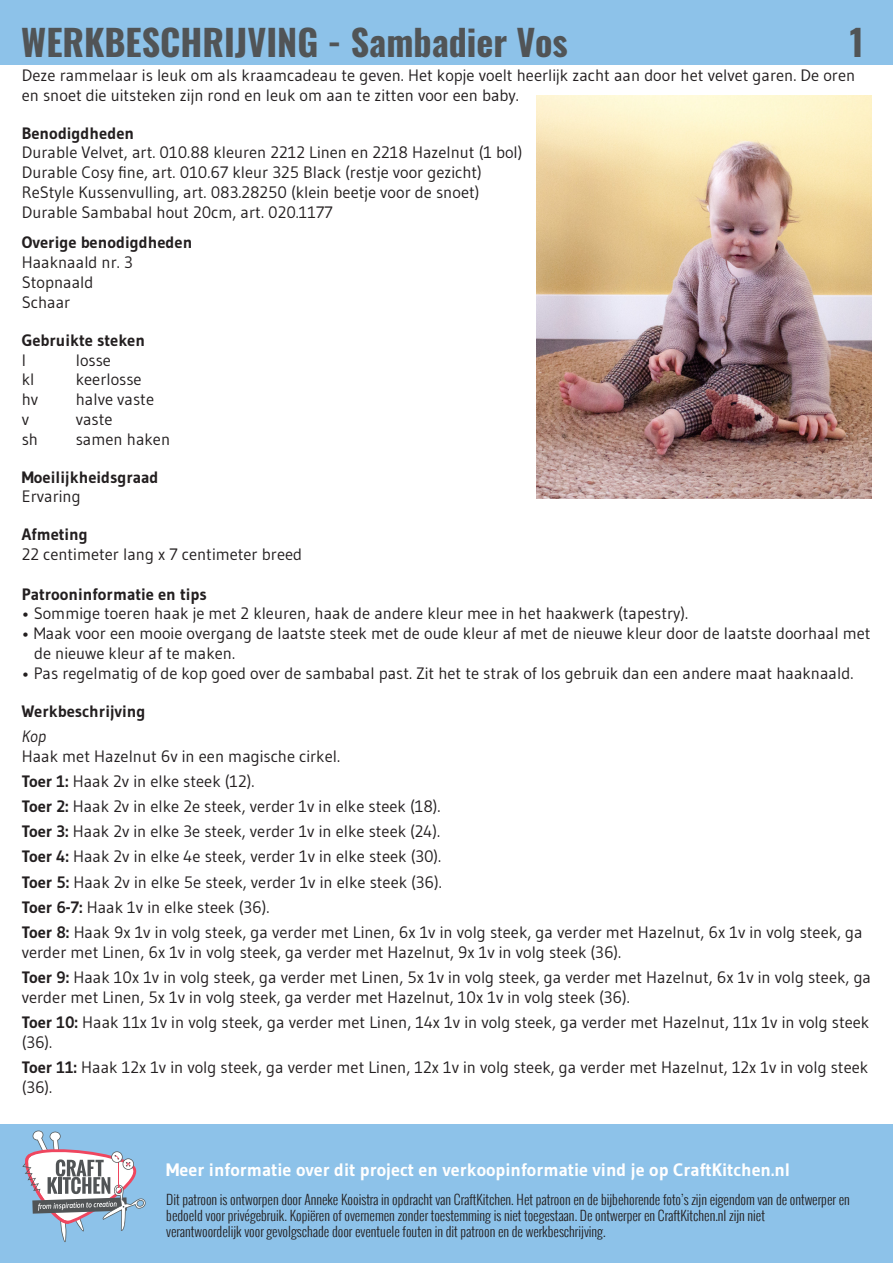
<style>
.page{position:relative;width:893px;height:1263px;background:#fff}
.page>*{position:absolute;margin:0;border:0;box-sizing:border-box;transform-origin:0 0}
.t1{font:700 36px "Oswald";color:#515456}
.t2{font:700 18px "Gudea";color:#fff}
.t3{font:16.5px/19.8px "Gudea";color:#231f20}
.t4{font:700 16.5px "Gudea";color:#231f20}
.t5{font:italic 16.5px "Gudea";color:#231f20}
.t6{font:300 13.5px/16.2px "Oswald";color:#231f20}
.s1{font-weight:700}
</style>
<div class="page">
<div style="left:0;top:1125px;width:893px;height:138px;background:#8dc2e9"></div>
<div style="left:0;top:0;width:893px;height:64px;background:#8dc2e9"></div>
<svg style="left:22px;top:1130px;width:124px;height:112px"></svg>
<img style="left:536px;top:96px;width:336px;height:402px">
<p class="t1" style="left:21px;top:23px;width:548px">WERKBESCHRIJVING - Sambadier Vos</p>
<p class="t1" style="left:850px;top:23px;width:16px">1</p>
<p class="t3" style="left:22px;top:65px;width:835px">Deze rammelaar is leuk om als kraamcadeau te geven. Het kopje voelt heerlijk zacht aan door het velvet garen. De oren en snoet die uitsteken zijn rond en leuk om aan te zitten voor een baby.</p>
<p class="t3" style="left:22px;top:123px;width:502px"><span class="s1">Benodigdheden<br></span>Durable Velvet, art. 010.88 kleuren 2212 Linen en 2218 Hazelnut (1 bol)</p>
<p class="t3" style="left:22px;top:162px;width:462px">Durable Cosy fine, art. 010.67 kleur 325 Black (restje voor gezicht)</p>
<p class="t3" style="left:22px;top:182px;width:459px">ReStyle Kussenvulling, art. 083.28250 (klein beetje voor de snoet)</p>
<p class="t3" style="left:22px;top:202px;width:312px">Durable Sambabal hout 20cm, art. 020.1177</p>
<p class="t4" style="left:22px;top:232px;width:172px">Overige benodigdheden</p>
<p class="t3" style="left:22px;top:252px;width:112px">Haaknaald nr. 3</p>
<p class="t3" style="left:22px;top:272px;width:73px">Stopnaald</p>
<p class="t3" style="left:22px;top:292px;width:50px">Schaar</p>
<p class="t4" style="left:22px;top:330px;width:125px">Gebruikte steken</p>
<p class="t3" style="left:22px;top:350px;width:6px">l</p>
<p class="t3" style="left:76px;top:350px;width:37px">losse</p>
<p class="t3" style="left:22px;top:369px;width:14px">kl</p>
<p class="t3" style="left:76px;top:369px;width:67px">keerlosse</p>
<p class="t3" style="left:22px;top:389px;width:18px">hv</p>
<p class="t3" style="left:76px;top:389px;width:80px">halve vaste</p>
<p class="t3" style="left:22px;top:409px;width:9px">v</p>
<p class="t3" style="left:76px;top:409px;width:38px">vaste</p>
<p class="t3" style="left:22px;top:429px;width:18px">sh</p>
<p class="t3" style="left:76px;top:429px;width:96px">samen haken</p>
<p class="t4" style="left:22px;top:466px;width:138px">Moeilijkheidsgraad</p>
<p class="t3" style="left:22px;top:486px;width:60px">Ervaring</p>
<p class="t4" style="left:22px;top:524px;width:68px">Afmeting</p>
<p class="t3" style="left:22px;top:544px;width:282px">22 centimeter lang x 7 centimeter breed</p>
<p class="t4" style="left:22px;top:583px;width:186px">Patrooninformatie en tips</p>
<p class="t3" style="left:22px;top:603px;width:668px">• Sommige toeren haak je met 2 kleuren, haak de andere kleur mee in het haakwerk (tapestry).</p>
<p class="t3" style="left:22px;top:623px;width:850px">• Maak voor een mooie overgang de laatste steek met de oude kleur af met de nieuwe kleur door de laatste doorhaal met</p>
<p class="t3" style="left:34px;top:643px;width:202px">de nieuwe kleur af te maken.</p>
<p class="t3" style="left:22px;top:663px;width:833px">• Pas regelmatig of de kop goed over de sambabal past. Zit het te strak of los gebruik dan een andere maat haaknaald.</p>
<p class="t4" style="left:22px;top:700px;width:125px">Werkbeschrijving</p>
<p class="t5" style="left:22px;top:726px;width:26px">Kop</p>
<p class="t3" style="left:22px;top:746px;width:320px">Haak met Hazelnut 6v in een magische cirkel.</p>
<p class="t3" style="left:22px;top:771px;width:234px"><span class="s1">Toer 1:</span> Haak 2v in elke steek (12).</p>
<p class="t3" style="left:22px;top:796px;width:420px"><span class="s1">Toer 2:</span> Haak 2v in elke 2e steek, verder 1v in elke steek (18).</p>
<p class="t3" style="left:22px;top:821px;width:420px"><span class="s1">Toer 3:</span> Haak 2v in elke 3e steek, verder 1v in elke steek (24).</p>
<p class="t3" style="left:22px;top:846px;width:421px"><span class="s1">Toer 4:</span> Haak 2v in elke 4e steek, verder 1v in elke steek (30).</p>
<p class="t3" style="left:22px;top:872px;width:421px"><span class="s1">Toer 5:</span> Haak 2v in elke 5e steek, verder 1v in elke steek (36).</p>
<p class="t3" style="left:22px;top:897px;width:249px"><span class="s1">Toer 6-7:</span> Haak 1v in elke steek (36).</p>
<p class="t3" style="left:22px;top:922px;width:842px"><span class="s1">Toer 8:</span> Haak 9x 1v in volg steek, ga verder met Linen, 6x 1v in volg steek, ga verder met Hazelnut, 6x 1v in volg steek, ga verder met Linen, 6x 1v in volg steek, ga verder met Hazelnut, 9x 1v in volg steek (36).</p>
<p class="t3" style="left:22px;top:967px;width:851px"><span class="s1">Toer 9:</span> Haak 10x 1v in volg steek, ga verder met Linen, 5x 1v in volg steek, ga verder met Hazelnut, 6x 1v in volg steek, ga verder met Linen, 5x 1v in volg steek, ga verder met Hazelnut, 10x 1v in volg steek (36).</p>
<p class="t3" style="left:22px;top:1012px;width:849px"><span class="s1">Toer 10:</span> Haak 11x 1v in volg steek, ga verder met Linen, 14x 1v in volg steek, ga verder met Hazelnut, 11x 1v in volg steek (36).</p>
<p class="t3" style="left:22px;top:1057px;width:848px"><span class="s1">Toer 11:</span> Haak 12x 1v in volg steek, ga verder met Linen, 12x 1v in volg steek, ga verder met Hazelnut, 12x 1v in volg steek (36).</p>
<p class="t2" style="left:166px;top:1159px;width:626px">Meer informatie over dit project en verkoopinformatie vind je op CraftKitchen.nl</p>
<p class="t6" style="left:166px;top:1191px;width:685px">Dit patroon is ontworpen door Anneke Kooistra in opdracht van CraftKitchen. Het patroon en de bijbehorende foto’s zijn eigendom van de ontwerper en bedoeld voor privégebruik. Kopiëren of overnemen zonder toestemming is niet toegestaan. De ontwerper en CraftKitchen.nl zijn niet</p>
<p class="t6" style="left:166px;top:1223px;width:441px">verantwoordelijk voor gevolgschade door eventuele fouten in dit patroon en de werkbeschrijving.</p>
</div>
